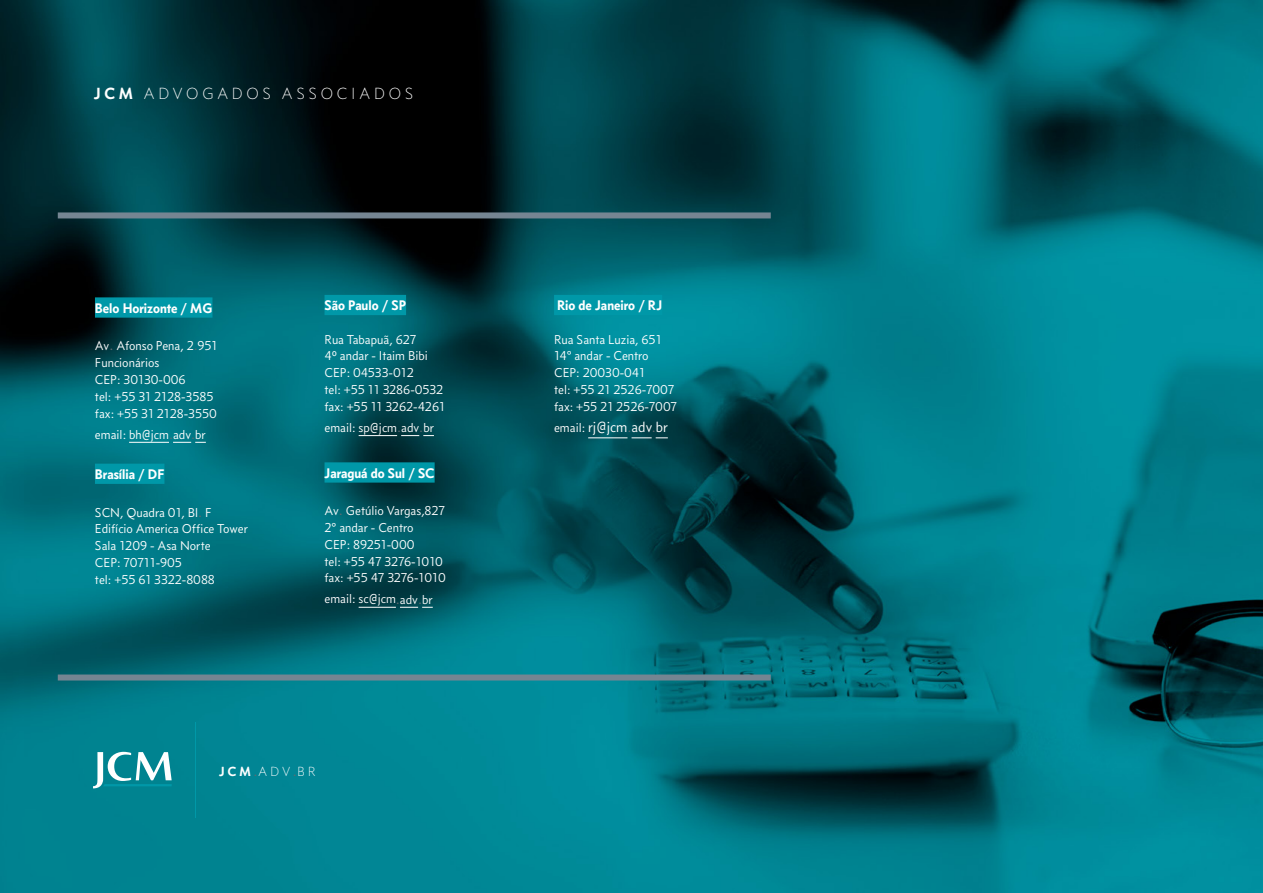
<style>
.page{position:relative;width:1263px;height:893px;background:#fff}
.page>*{position:absolute;margin:0;border:0;box-sizing:border-box;transform-origin:0 0}
.t1{font:16.5px "Concourse C2";letter-spacing:.15em;color:#fff}
.t2{font:15px "Concourse T3";color:#fff}
.t3{font:700 14.25px "Concourse T3";color:#fff}
.t4{font:13.5px "Concourse C2";color:#fff}
.t5{font:13.2px/16.8px "Concourse T3";color:#fff}
.s1{font-weight:700}
.s2{font-size:15px;color:#606a70}
.s3{font-family:"Concourse T3";font-size:15px;color:#606a70}
.s4{font-size:13.2px}
.s5{color:#606a70}
</style>
<div class="page">
<img style="left:0;top:0;width:1263px;height:893px">
<div style="left:95px;top:297px;width:117px;height:21px;background:#0098a8"></div>
<hr style="left:129px;top:442px;width:40px;height:1px;background:#fff">
<svg style="left:173px;top:442px;width:33px;height:1px"></svg>
<div style="left:95px;top:464px;width:69px;height:20px;background:#0098a8"></div>
<div style="left:324px;top:462px;width:111px;height:21px;background:#0098a8"></div>
<hr style="left:359px;top:607px;width:37px;height:1px;background:#fff">
<svg style="left:400px;top:607px;width:33px;height:1px"></svg>
<div style="left:554px;top:295px;width:108px;height:20px;background:#0098a8"></div>
<hr style="left:588px;top:437px;width:39px;height:1px;background:#fff">
<svg style="left:631px;top:437px;width:37px;height:1px"></svg>
<div style="left:324px;top:295px;width:82px;height:20px;background:#0098a8"></div>
<hr style="left:359px;top:435px;width:38px;height:1px;background:#fff">
<svg style="left:401px;top:435px;width:33px;height:1px"></svg>
<div style="left:58px;top:212px;width:713px;height:6px;background:#758592"></div>
<div style="left:58px;top:674px;width:713px;height:6px;background:#758592"></div>
<hr style="left:195px;top:722px;width:1px;height:95px;background:#0098a8">
<svg style="left:93px;top:752px;width:79px;height:36px"></svg>
<p class="t1" style="left:93px;top:84px;width:322px"><span class="s1">JCM</span> ADVOGADOS ASSOCIADOS</p>
<p class="t3" style="left:95px;top:299px;width:119px">Belo Horizonte / MG</p>
<p class="t5" style="left:95px;top:337px;width:124px">Av<span class="s2">.</span> Afonso Pena, 2<span class="s2">.</span>951<br>Funcionários<br>CEP: 30130-006<br>tel: +55 31 2128-3585 fax: +55 31 2128-3550</p>
<p class="t5" style="left:95px;top:426px;width:112px">email: bh@jcm<span class="s2">.</span>adv<span class="s2">.</span>br</p>
<p class="t3" style="left:95px;top:465px;width:71px">Brasília / DF</p>
<p class="t5" style="left:95px;top:504px;width:154px">SCN, Quadra 01, Bl<span class="s2">.</span> F<br>Edifício America Office Tower<br>Sala 1209 - Asa Norte<br>CEP: 70711-905<br>tel: +55 61 3322-8088</p>
<p class="t3" style="left:324px;top:297px;width:83px">São Paulo / SP</p>
<p class="t5" style="left:324px;top:331px;width:122px">Rua Tabapuã, 627<br>4º andar - Itaim Bibi<br>CEP: 04533-012<br>tel: +55 11 3286-0532 fax: +55 11 3262-4261</p>
<p class="t5" style="left:324px;top:419px;width:111px">email: sp@jcm<span class="s2">.</span>adv<span class="s2">.</span>br</p>
<p class="t3" style="left:324px;top:464px;width:112px">Jaraguá do Sul / SC</p>
<p class="t5" style="left:324px;top:502px;width:123px">Av<span class="s2">.</span> Getúlio Vargas,827<br>2° andar - Centro<br>CEP: 89251-000<br>tel: +55 47 3276-1010 fax: +55 47 3276-1010</p>
<p class="t5" style="left:324px;top:591px;width:110px">email: sc@jcm<span class="s2">.</span>adv<span class="s2">.</span>br</p>
<p class="t4" style="left:218px;top:763px;width:99px"><span class="s1">JCM</span><span class="s3">.</span>ADV<span class="s3">.</span>BR</p>
<p class="t3" style="left:557px;top:297px;width:107px">Rio de Janeiro / RJ</p>
<p class="t5" style="left:554px;top:331px;width:124px">Rua Santa Luzia, 651<br>14° andar - Centro<br>CEP: 20030-041<br>tel: +55 21 2526-7007 fax: +55 21 2526-7007</p>
<p class="t2" style="left:554px;top:418px;width:115px"><span class="s4">email:</span> rj@jcm<span class="s5">.</span>adv<span class="s5">.</span>br</p>
</div>
